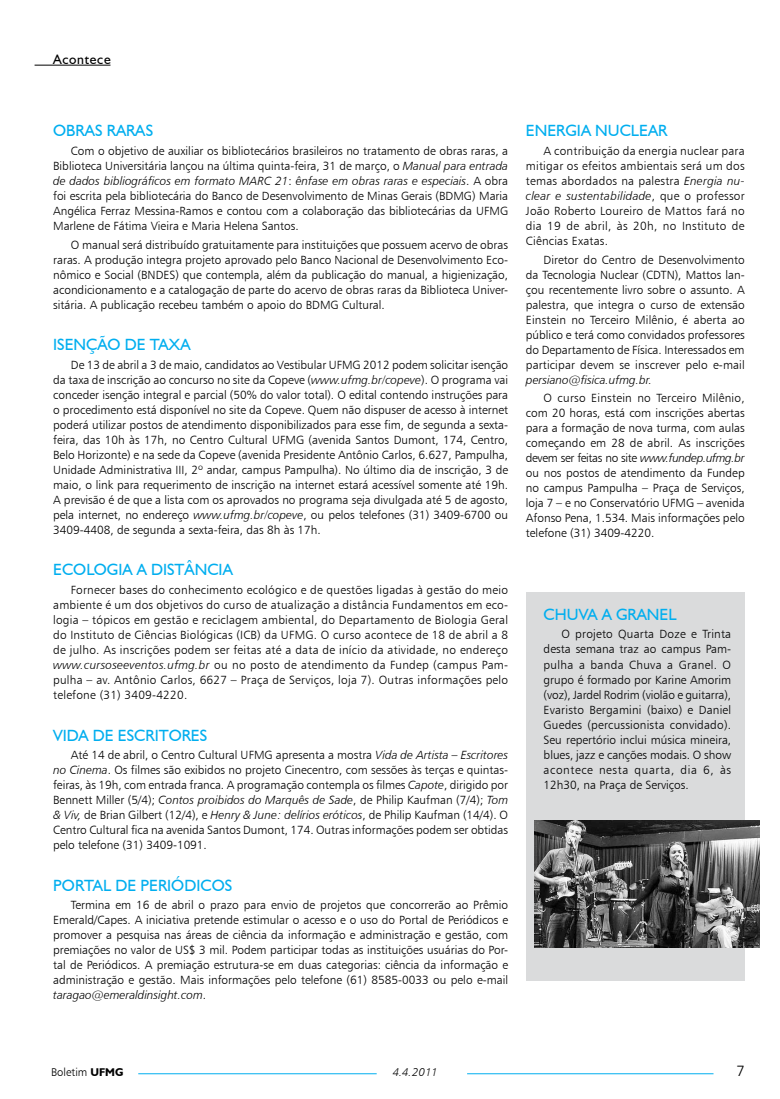
<style>
.page{position:relative;width:780px;height:1099px;background:#fff}
.page>*{position:absolute;margin:0;border:0;box-sizing:border-box;transform-origin:0 0}
.t1{font:16.25px "Humanist 521 BT";color:#00aeef}
.t2{font:15px "Humanist 777 BT Light B";color:#000}
.t3{font:13.75px "Humanist 521 BT";letter-spacing:.05em;color:#000}
.t4{font:11.88px/15px "Humanist 777 BT Light B";color:#000;text-align:justify}
.t5{font:11.88px "Humanist 777 BT Light Italic B";color:#000}
.t6{font:11.88px "Humanist 777 BT Light Italic B";letter-spacing:.02em;color:#000}
.t7{font:11.25px "Humanist 777 BT Light B";color:#000}
.t8{font:11.25px "Humanist 777 BT Light Italic B";color:#000}
.s1{font-family:"Humanist 777 BT Light Italic B"}
.s2{font-family:"Humanist 777 BT Light B"}
.s3{font-family:"Humanist 521 BT";font-weight:700}
</style>
<div class="page">
<hr style="left:467px;top:1073px;width:246px;height:1px;background:#00aeef">
<hr style="left:138px;top:1073px;width:238px;height:1px;background:#00aeef">
<div style="left:526px;top:592px;width:218px;height:388px;background:#dadbdc"></div>
<hr style="left:35px;top:65px;width:75px;height:1px;background:#000">
<img style="left:534px;top:820px;width:225px;height:127px">
<p class="t3" style="left:53px;top:51px;width:59px">Acontece</p>
<h1 class="t1" style="left:53px;top:121px;width:102px">OBRAS RARAS</h1>
<p class="t4" style="left:53px;top:143px;width:456px;text-align:right">Com o objetivo de auxiliar os bibliotecários brasileiros no tratamento de obras raras, a<br>Biblioteca Universitária lançou na última quinta-feira, 31 de março, o <span class="s1">Manual para entrada</span></p>
<p class="t5" style="left:53px;top:173px;width:456px">de dados bibliográficos em formato MARC 21<span class="s2">:</span> ênfase em obras raras e especiais<span class="s2">. A obra</span></p>
<p class="t4" style="left:53px;top:188px;width:456px">foi escrita pela bibliotecária do Banco de Desenvolvimento de Minas Gerais (BDMG) Maria Angélica Ferraz Messina-Ramos e contou com a colaboração das bibliotecárias da UFMG Marlene de Fátima Vieira e Maria Helena Santos.</p>
<p class="t4" style="left:53px;top:237px;width:456px;text-indent:18px">O manual será distribuído gratuitamente para instituições que possuem acervo de obras raras. A produção integra projeto aprovado pelo Banco Nacional de Desenvolvimento Eco&shy;nômico e Social (BNDES) que contempla, além da publicação do manual, a higienização, acondicionamento e a catalogação de parte do acervo de obras raras da Biblioteca Univer&shy;sitária. A publicação recebeu também o apoio do BDMG Cultural.</p>
<h1 class="t1" style="left:53px;top:334px;width:139px">ISENÇÃO DE TAXA</h1>
<p class="t4" style="left:53px;top:357px;width:456px;text-indent:18px">De 13 de abril a 3 de maio, candidatos ao Vestibular UFMG 2012 podem solicitar isenção da taxa de inscrição ao concurso no site da Copeve (<span class="s1">www.ufmg.br/copeve</span>). O programa vai conceder isenção integral e parcial (50% do valor total). O edital contendo instruções para o procedimento está disponível no site da Copeve. Quem não dispuser de acesso à internet poderá utilizar postos de atendimento disponibilizados para esse fim, de segunda a sexta&shy;feira, das 10h às 17h, no Centro Cultural UFMG (avenida Santos Dumont, 174, Centro, Belo Horizonte) e na sede da Copeve (avenida Presidente Antônio Carlos, 6.627, Pampulha, Unidade Administrativa III, 2º andar, campus Pampulha). No último dia de inscrição, 3 de maio, o link para requerimento de inscrição na internet estará acessível somente até 19h.<br>A previsão é de que a lista com os aprovados no programa seja divulgada até 5 de agosto, pela internet, no endereço <span class="s1">www.ufmg.br/copeve</span>, ou pelos telefones (31) 3409-6700 ou 3409-4408, de segunda a sexta-feira, das 8h às 17h.</p>
<h1 class="t1" style="left:53px;top:560px;width:181px">ECOLOGIA A DISTÂNCIA</h1>
<p class="t4" style="left:53px;top:582px;width:456px;text-indent:18px">Fornecer bases do conhecimento ecológico e de questões ligadas à gestão do meio ambiente é um dos objetivos do curso de atualização a distância Fundamentos em eco&shy;logia – tópicos em gestão e reciclagem ambiental, do Departamento de Biologia Geral do Instituto de Ciências Biológicas (ICB) da UFMG. O curso acontece de 18 de abril a 8 de julho. As inscrições podem ser feitas até a data de início da atividade, no endereço <span class="s1">www.cursoseeventos.ufmg.br</span> ou no posto de atendimento da Fundep (campus Pam&shy;pulha – av. Antônio Carlos, 6627 – Praça de Serviços, loja 7). Outras informações pelo telefone (31) 3409-4220.</p>
<h1 class="t1" style="left:53px;top:725px;width:155px">VIDA DE ESCRITORES</h1>
<p class="t4" style="left:53px;top:747px;width:456px;text-indent:18px">Até 14 de abril, o Centro Cultural UFMG apresenta a mostra <span class="s1">Vida de Artista – Escritores no Cinema</span>. Os filmes são exibidos no projeto Cinecentro, com sessões às terças e quintas&shy;feiras, às 19h, com entrada franca. A programação contempla os filmes <span class="s1">Capote</span>, dirigido por Bennett Miller (5/4); <span class="s1">Contos proibidos do Marquês de Sade</span>, de Philip Kaufman (7/4); <span class="s1">Tom &amp; Viv,</span> de Brian Gilbert (12/4), e <span class="s1">Henry &amp; June: delírios eróticos</span>, de Philip Kaufman (14/4). O Centro Cultural fica na avenida Santos Dumont, 174. Outras informações podem ser obtidas pelo telefone (31) 3409-1091.</p>
<h1 class="t1" style="left:53px;top:875px;width:180px">PORTAL DE PERIÓDICOS</h1>
<p class="t4" style="left:53px;top:897px;width:456px;text-indent:18px">Termina em 16 de abril o prazo para envio de projetos que concorrerão ao Prêmio Emerald/Capes. A iniciativa pretende estimular o acesso e o uso do Portal de Periódicos e promover a pesquisa nas áreas de ciência da informação e administração e gestão, com premiações no valor de US$ 3 mil. Podem participar todas as instituições usuárias do Por&shy;tal de Periódicos. A premiação estrutura-se em duas categorias: ciência da informação e administração e gestão. Mais informações pelo telefone (61) 8585-0033 ou pelo e-mail</p>
<p class="t5" style="left:53px;top:988px;width:154px">taragao@emeraldinsight.com<span class="s2">.</span></p>
<h1 class="t1" style="left:526px;top:121px;width:143px">ENERGIA NUCLEAR</h1>
<p class="t4" style="left:526px;top:143px;width:220px;text-indent:18px">A contribuição da energia nuclear para mitigar os efeitos ambientais será um dos temas abordados na palestra <span class="s1">Energia nu-</span></p>
<p class="t6" style="left:526px;top:188px;width:220px">clear e sustentabilidade<span class="s2">, que o professor</span></p>
<p class="t4" style="left:526px;top:203px;width:220px">João Roberto Loureiro de Mattos fará no dia 19 de abril, às 20h, no Instituto de Ciências Exatas.</p>
<p class="t4" style="left:526px;top:252px;width:220px;text-indent:18px">Diretor do Centro de Desenvolvimento da Tecnologia Nuclear (CDTN), Mattos lan&shy;çou recentemente livro sobre o assunto. A palestra, que integra o curso de extensão Einstein no Terceiro Milênio, é aberta ao público e terá como convidados professores do Departamento de Física. Interessados em participar devem se inscrever pelo e-mail</p>
<p class="t5" style="left:526px;top:372px;width:128px">persiano@fisica.ufmg.br.</p>
<p class="t4" style="left:526px;top:390px;width:220px;text-indent:18px">O curso Einstein no Terceiro Milênio, com 20 horas, está com inscrições abertas para a formação de nova turma, com aulas começando em 28 de abril. As inscrições devem ser feitas no site <span class="s1">www.fundep.ufmg.br </span>ou nos postos de atendimento da Fundep no campus Pampulha – Praça de Serviços, loja 7 – e no Conservatório UFMG – avenida Afonso Pena, 1.534. Mais informações pelo telefone (31) 3409-4220.</p>
<h1 class="t1" style="left:543px;top:604px;width:134px">CHUVA A GRANEL</h1>
<p class="t4" style="left:543px;top:626px;width:189px;text-indent:18px">O projeto Quarta Doze e Trinta desta semana traz ao campus Pam&shy;pulha a banda Chuva a Granel. O grupo é formado por Karine Amorim (voz), Jardel Rodrim (violão e guitarra), Evaristo Bergamini (baixo) e Daniel Guedes (percussionista convidado).<br>Seu repertório inclui música mineira, blues, jazz e canções modais. O show acontece nesta quarta, dia 6, às 12h30, na Praça de Serviços.</p>
<p class="t7" style="left:51px;top:1064px;width:74px">Boletim <span class="s3">UFMG</span></p>
<p class="t8" style="left:393px;top:1065px;width:47px">4.4.2011</p>
<p class="t2" style="left:736px;top:1061px;width:10px">7</p>
</div>
